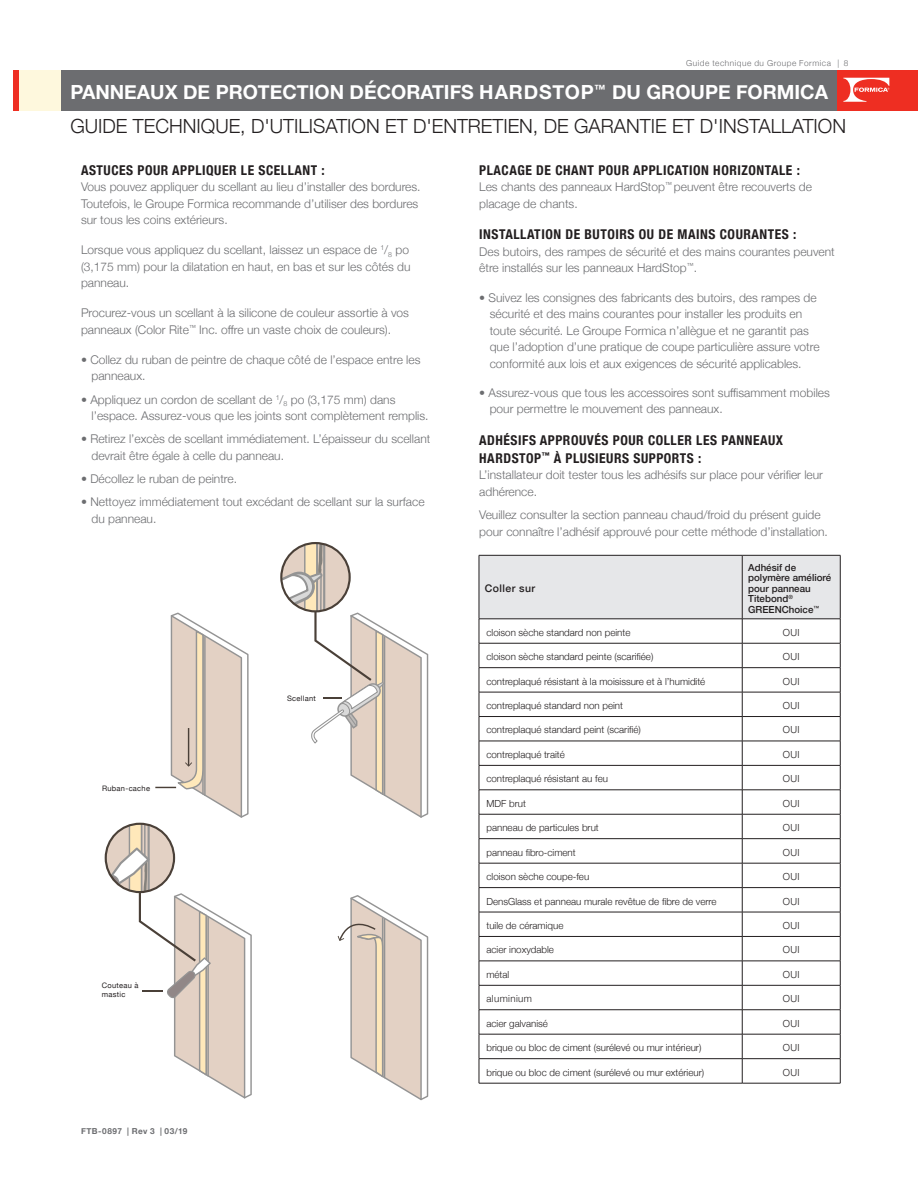
<style>
.page{position:relative;width:918px;height:1188px;background:#fff}
.page>*{position:absolute;margin:0;border:0;box-sizing:border-box;transform-origin:0 0}
.t1{font:300 19.5px/34.2px "Helvetica Neue";color:#231f20}
.SubHead_-_Black{font:700 condensed 13.5px "Helvetica Neue";letter-spacing:.04em;color:#231f20}
.Body_Text{font:700 condensed 13.5px/18px "Helvetica Neue";letter-spacing:.04em;color:#231f20}
.Body_Text-2{font:300 12px/16.5px "Helvetica Neue";color:#6c6d70}
.SubHead_-_Black-2{font:300 12px/16.5px "Helvetica Neue";color:#6c6d70}
.Paragraph_Style_1{font:500 10.5px "Helvetica Neue";letter-spacing:.04em;color:#231f20}
.Paragraph_Style_1-2{font:300 9.75px "Helvetica Neue";color:#231f20}
.t2{font:500 9.75px/10.5px "Helvetica Neue";color:#231f20}
.Paragraph_Style_1-3{font:300 9.75px "Helvetica Neue";letter-spacing:.04em;color:#231f20}
.t3{font:300 8.25px "Helvetica Neue";letter-spacing:.065em;color:#6c6d70}
.t4{font:700 8.25px "Helvetica Neue";letter-spacing:.05em;color:#6c6d70}
.Paragraph_Style_1-4{font:7.5px/9px "Helvetica Neue";letter-spacing:.04em;color:#231f20}
.s1{font-weight:700;color:#fff}
</style>
<div class="page">
<div style="left:16px;top:70px;width:65px;height:40px;background:#fef8dd"></div>
<div style="left:14px;top:70px;width:5px;height:40px;background:#ee2e22"></div>
<div style="left:62px;top:70px;width:775px;height:40px;background:#6c6d70"></div>
<div style="left:837px;top:70px;width:81px;height:40px;background:#ee2e22"></div>
<svg style="left:843px;top:78px;width:46px;height:24px"></svg>
<svg style="left:338px;top:895px;width:91px;height:206px"></svg>
<svg style="left:479px;top:555px;width:362px;height:528px"></svg>
<hr style="left:479px;top:1083px;width:263px;height:1px;background:#231f20">
<hr style="left:742px;top:1083px;width:98px;height:1px;background:#231f20">
<svg style="left:280px;top:542px;width:148px;height:276px"></svg>
<svg style="left:105px;top:612px;width:147px;height:487px"></svg>
<hr style="left:142px;top:990px;width:21px;height:2px;background:#4a4038">
<p class="t3" style="left:686px;top:56px;width:164px">Guide technique du Groupe Formica | 8</p>
<h1 class="t1" style="left:70px;top:74px;width:777px"><span class="s1">PANNEAUX DE PROTECTION DÉCORATIFS HARDSTOP</span><sup>™</sup> <span class="s1">DU GROUPE FORMICA<br></span>GUIDE TECHNIQUE, D'UTILISATION ET D'ENTRETIEN, DE GARANTIE ET D'INSTALLATION</h1>
<p class="SubHead_-_Black" style="left:81px;top:159px;width:245px">ASTUCES POUR APPLIQUER LE SCELLANT :</p>
<p class="SubHead_-_Black-2" style="left:81px;top:178px;width:341px">Vous pouvez appliquer du scellant au lieu d’installer des bordures.<br>Toutefois, le Groupe Formica recommande d’utiliser des bordures sur tous les coins extérieurs.</p>
<p class="Body_Text-2" style="left:81px;top:241px;width:331px">Lorsque vous appliquez du scellant, laissez un espace de <sup>1</sup>/<sub>8</sub> po (3,175 mm) pour la dilatation en haut, en bas et sur les côtés du panneau.</p>
<p class="Body_Text-2" style="left:81px;top:304px;width:330px">Procurez-vous un scellant à la silicone de couleur assortie à vos panneaux (Color Rite<sup>™</sup> Inc. offre un vaste choix de couleurs).</p>
<p class="Body_Text-2" style="left:91px;top:351px;width:330px;text-indent:-10px">• Collez du ruban de peintre de chaque côté de l’espace entre les panneaux.</p>
<p class="Body_Text-2" style="left:91px;top:390px;width:339px;text-indent:-10px">• Appliquez un cordon de scellant de <sup>1</sup>/<sub>8</sub> po (3,175 mm) dans l’espace. Assurez-vous que les joints sont complètement remplis.</p>
<p class="Body_Text-2" style="left:91px;top:430px;width:340px;text-indent:-10px">• Retirez l’excès de scellant immédiatement. L’épaisseur du scellant devrait être égale à celle du panneau.</p>
<p class="Body_Text-2" style="left:81px;top:470px;width:158px">• Décollez le ruban de peintre.</p>
<p class="Body_Text-2" style="left:91px;top:493px;width:335px;text-indent:-10px">• Nettoyez immédiatement tout excédant de scellant sur la surface du panneau.</p>
<p class="SubHead_-_Black" style="left:479px;top:159px;width:322px">PLACAGE DE CHANT POUR APPLICATION HORIZONTALE :</p>
<p class="SubHead_-_Black-2" style="left:479px;top:178px;width:334px">Les chants des panneaux HardStop<sup>™</sup> peuvent être recouverts de placage de chants.</p>
<p class="SubHead_-_Black" style="left:479px;top:223px;width:319px">INSTALLATION DE BUTOIRS OU DE MAINS COURANTES :</p>
<p class="SubHead_-_Black-2" style="left:479px;top:243px;width:357px">Des butoirs, des rampes de sécurité et des mains courantes peuvent être installés sur les panneaux HardStop<sup>™</sup>.</p>
<p class="Body_Text-2" style="left:490px;top:288px;width:331px;text-indent:-10px">• Suivez les consignes des fabricants des butoirs, des rampes de sécurité et des mains courantes pour installer les produits en toute sécurité. Le Groupe Formica n’allègue et ne garantit pas que l’adoption d’une pratique de coupe particulière assure votre conformité aux lois et aux exigences de sécurité applicables.</p>
<p class="Body_Text-2" style="left:490px;top:384px;width:342px;text-indent:-10px">• Assurez-vous que tous les accessoires sont suffisamment mobiles pour permettre le mouvement des panneaux.</p>
<p class="Body_Text" style="left:479px;top:430px;width:305px">ADHÉSIFS APPROUVÉS POUR COLLER LES PANNEAUX<br>HARDSTOP<sup>™</sup> À PLUSIEURS SUPPORTS :</p>
<p class="Body_Text-2" style="left:479px;top:466px;width:345px">L’installateur doit tester tous les adhésifs sur place pour vérifier leur adhérence.</p>
<p class="SubHead_-_Black-2" style="left:479px;top:506px;width:350px">Veuillez consulter la section panneau chaud/froid du présent guide pour connaître l’adhésif approuvé pour cette méthode d’installation.</p>
<p class="Paragraph_Style_1-4" style="left:102px;top:784px;width:50px">Ruban-cache</p>
<p class="Paragraph_Style_1-4" style="left:102px;top:981px;width:38px">Couteau à mastic</p>
<p class="t4" style="left:81px;top:1125px;width:108px">FTB-0897 | Rev 3 | 03/19</p>
<p class="Paragraph_Style_1-4" style="left:287px;top:694px;width:30px">Scellant</p>
<p class="Paragraph_Style_1" style="left:485px;top:580px;width:52px">Coller sur</p>
<p class="t2" style="left:748px;top:561px;width:84px">Adhésif de polymère amélioré pour panneau<br>Titebond<sup>®<br></sup>GREENChoice<sup>™</sup></p>
<p class="Paragraph_Style_1-2" style="left:486px;top:624px;width:145px">cloison sèche standard non peinte</p>
<p class="Paragraph_Style_1-2" style="left:783px;top:624px;width:18px">OUI</p>
<p class="Paragraph_Style_1-2" style="left:486px;top:649px;width:168px">cloison sèche standard peinte (scarifiée)</p>
<p class="Paragraph_Style_1-2" style="left:783px;top:649px;width:18px">OUI</p>
<p class="Paragraph_Style_1-2" style="left:486px;top:673px;width:220px">contreplaqué résistant à la moisissure et à l’humidité</p>
<p class="Paragraph_Style_1-2" style="left:783px;top:673px;width:18px">OUI</p>
<p class="Paragraph_Style_1-2" style="left:486px;top:698px;width:138px">contreplaqué standard non peint</p>
<p class="Paragraph_Style_1-2" style="left:783px;top:698px;width:18px">OUI</p>
<p class="Paragraph_Style_1-2" style="left:486px;top:722px;width:156px">contreplaqué standard peint (scarifié)</p>
<p class="Paragraph_Style_1-2" style="left:783px;top:722px;width:18px">OUI</p>
<p class="Paragraph_Style_1-2" style="left:486px;top:747px;width:80px">contreplaqué traité</p>
<p class="Paragraph_Style_1-2" style="left:783px;top:747px;width:18px">OUI</p>
<p class="Paragraph_Style_1-2" style="left:486px;top:771px;width:123px">contreplaqué résistant au feu</p>
<p class="Paragraph_Style_1-2" style="left:783px;top:771px;width:18px">OUI</p>
<p class="Paragraph_Style_1-2" style="left:486px;top:795px;width:41px">MDF brut</p>
<p class="Paragraph_Style_1-2" style="left:783px;top:795px;width:18px">OUI</p>
<p class="Paragraph_Style_1-2" style="left:486px;top:820px;width:114px">panneau de particules brut</p>
<p class="Paragraph_Style_1-2" style="left:783px;top:820px;width:18px">OUI</p>
<p class="Paragraph_Style_1-2" style="left:486px;top:844px;width:91px">panneau fibro-ciment</p>
<p class="Paragraph_Style_1-2" style="left:783px;top:844px;width:18px">OUI</p>
<p class="Paragraph_Style_1-2" style="left:486px;top:869px;width:104px">cloison sèche coupe-feu</p>
<p class="Paragraph_Style_1-2" style="left:783px;top:869px;width:18px">OUI</p>
<p class="Paragraph_Style_1-2" style="left:486px;top:893px;width:232px">DensGlass et panneau murale revêtue de fibre de verre</p>
<p class="Paragraph_Style_1-2" style="left:783px;top:893px;width:18px">OUI</p>
<p class="Paragraph_Style_1-2" style="left:486px;top:918px;width:78px">tuile de céramique</p>
<p class="Paragraph_Style_1-2" style="left:783px;top:918px;width:18px">OUI</p>
<p class="Paragraph_Style_1-2" style="left:486px;top:942px;width:69px">acier inoxydable</p>
<p class="Paragraph_Style_1-2" style="left:783px;top:942px;width:18px">OUI</p>
<p class="Paragraph_Style_1-2" style="left:486px;top:966px;width:24px">métal</p>
<p class="Paragraph_Style_1-2" style="left:783px;top:966px;width:18px">OUI</p>
<p class="Paragraph_Style_1-3" style="left:486px;top:991px;width:47px">aluminium</p>
<p class="Paragraph_Style_1-2" style="left:783px;top:991px;width:18px">OUI</p>
<p class="Paragraph_Style_1-2" style="left:486px;top:1015px;width:63px">acier galvanisé</p>
<p class="Paragraph_Style_1-2" style="left:783px;top:1015px;width:18px">OUI</p>
<p class="Paragraph_Style_1-2" style="left:486px;top:1040px;width:216px">brique ou bloc de ciment (surélevé ou mur intérieur)</p>
<p class="Paragraph_Style_1-2" style="left:783px;top:1040px;width:18px">OUI</p>
<p class="Paragraph_Style_1-2" style="left:486px;top:1064px;width:219px">brique ou bloc de ciment (surélevé ou mur extérieur)</p>
<p class="Paragraph_Style_1-2" style="left:783px;top:1064px;width:18px">OUI</p>
</div>
